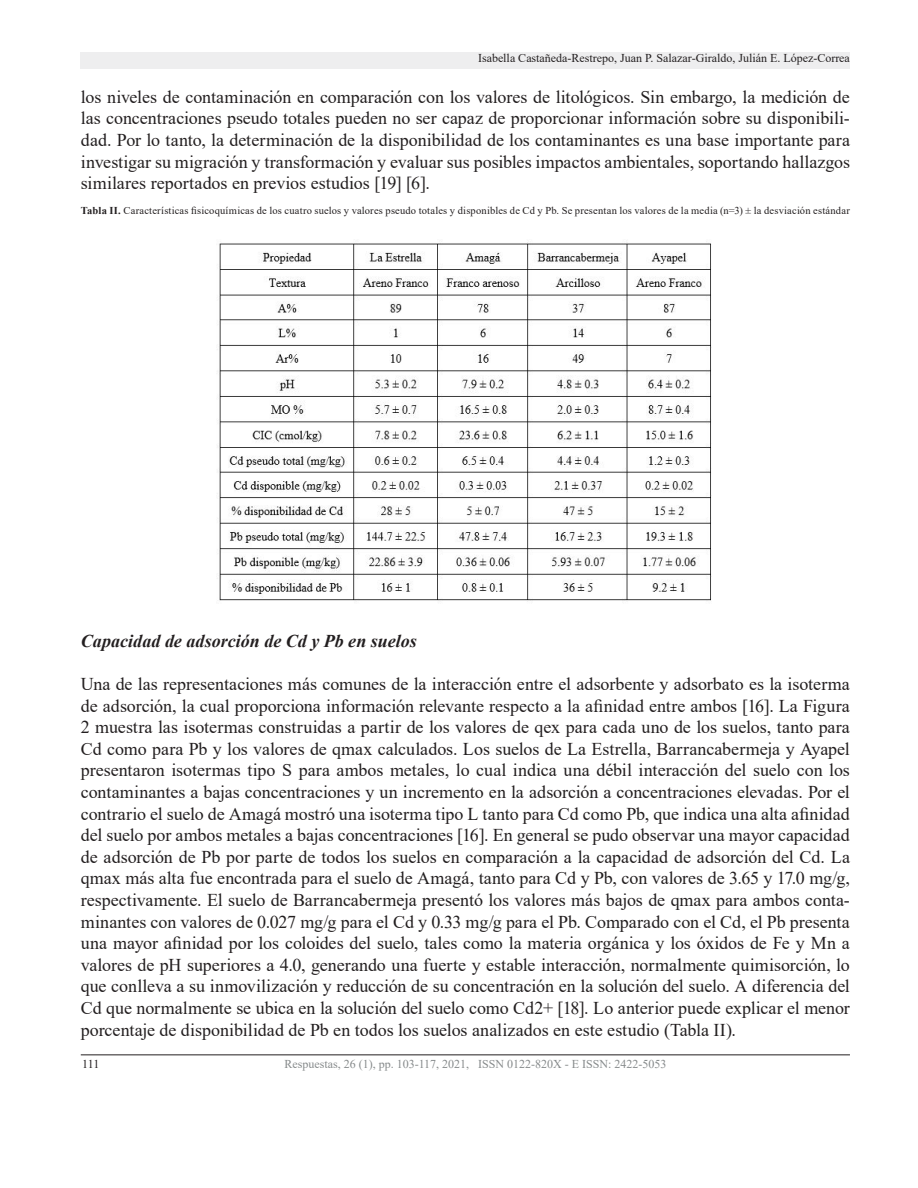
<style>
.page{position:relative;width:918px;height:1188px;background:#fff}
.page>*{position:absolute;margin:0;border:0;box-sizing:border-box;transform-origin:0 0}
.t1{font:18px/21.6px "Times New Roman";color:#231f20;text-align:justify}
.t2{font:italic 700 18px "Times New Roman";color:#231f20}
.t3{font:12px "Times New Roman";color:#231f20}
.t4{font:12px "Times New Roman";color:#868a8b}
.t5{font:10.5px "Times New Roman";letter-spacing:.015em;color:#231f20}
.s1{font-weight:700}
</style>
<div class="page">
<div style="left:81px;top:52px;width:769px;height:17px;background:#eeeeef"></div>
<hr style="left:81px;top:1054px;width:769px;height:1px;background:#231f20">
<img style="left:217px;top:242px;width:495px;height:359px">
<p class="t3" style="left:478px;top:50px;width:373px">Isabella Castañeda-Restrepo, Juan P. Salazar-Giraldo, Julián E. López-Correa</p>
<p class="t1" style="left:81px;top:85px;width:771px">los niveles de contaminación en comparación con los valores de litológicos. Sin embargo, la medición de las concentraciones pseudo totales pueden no ser capaz de proporcionar información sobre su disponibili&shy;dad. Por lo tanto, la determinación de la disponibilidad de los contaminantes es una base importante para investigar su migración y transformación y evaluar sus posibles impactos ambientales, soportando hallazgos similares reportados en previos estudios [19] [6].</p>
<p class="t5" style="left:81px;top:204px;width:771px"><span class="s1">Tabla II.</span> Características fisicoquímicas de los cuatro suelos y valores pseudo totales y disponibles de Cd y Pb. Se presentan los valores de la media (n=3) ± la desviación estándar</p>
<p class="t2" style="left:81px;top:628px;width:338px">Capacidad de adsorción de Cd y Pb en suelos</p>
<p class="t1" style="left:81px;top:673px;width:771px">Una de las representaciones más comunes de la interacción entre el adsorbente y adsorbato es la isoterma de adsorción, la cual proporciona información relevante respecto a la afinidad entre ambos [16]. La Figura 2 muestra las isotermas construidas a partir de los valores de qex para cada uno de los suelos, tanto para Cd como para Pb y los valores de qmax calculados. Los suelos de La Estrella, Barrancabermeja y Ayapel presentaron isotermas tipo S para ambos metales, lo cual indica una débil interacción del suelo con los contaminantes a bajas concentraciones y un incremento en la adsorción a concentraciones elevadas. Por el contrario el suelo de Amagá mostró una isoterma tipo L tanto para Cd como Pb, que indica una alta afinidad del suelo por ambos metales a bajas concentraciones [16]. En general se pudo observar una mayor capacidad de adsorción de Pb por parte de todos los suelos en comparación a la capacidad de adsorción del Cd. La qmax más alta fue encontrada para el suelo de Amagá, tanto para Cd y Pb, con valores de 3.65 y 17.0 mg/g, respectivamente. El suelo de Barrancabermeja presentó los valores más bajos de qmax para ambos conta&shy;minantes con valores de 0.027 mg/g para el Cd y 0.33 mg/g para el Pb. Comparado con el Cd, el Pb presenta una mayor afinidad por los coloides del suelo, tales como la materia orgánica y los óxidos de Fe y Mn a valores de pH superiores a 4.0, generando una fuerte y estable interacción, normalmente quimisorción, lo que conlleva a su inmovilización y reducción de su concentración en la solución del suelo. A diferencia del Cd que normalmente se ubica en la solución del suelo como Cd2+ [18]. Lo anterior puede explicar el menor porcentaje de disponibilidad de Pb en todos los suelos analizados en este estudio (Tabla II).</p>
<p class="t3" style="left:82px;top:1056px;width:19px">111</p>
<p class="t4" style="left:284px;top:1056px;width:384px">Respuestas, 26 (1), pp. 103-117, 2021, ISSN 0122-820X - E ISSN: 2422-5053</p>
</div>
